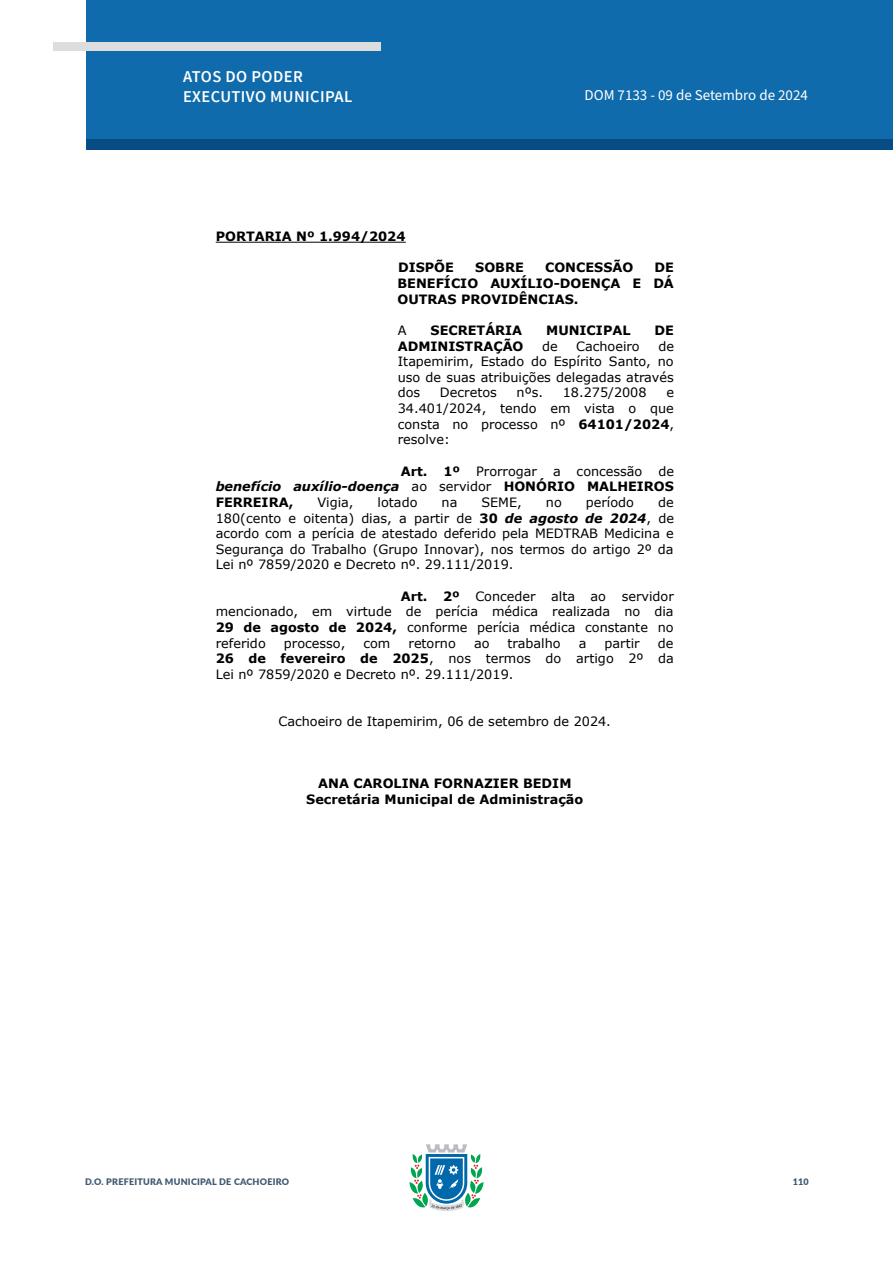
<style>
.page{position:relative;width:893px;height:1263px;background:#fff}
.page>*{position:absolute;margin:0;border:0;box-sizing:border-box;transform-origin:0 0}
.t1{font:600 16.5px/19.8px "Source Sans Pro";letter-spacing:.025em;color:#fff}
.t2{font:15px "Source Sans Pro";color:#fff}
.t3{font:12.9px/15.6px "Verdana";color:#000;text-align:justify}
.t4{font:700 12.9px/15.6px "Verdana";color:#000;text-align:justify}
.t5{font:900 9px "Lato";letter-spacing:.025em;color:#405970}
.s1{font-weight:700}
.s2{font-weight:400}
.s3{font-style:italic}
.s4{font-weight:700;font-style:italic}
</style>
<div class="page">
<svg style="left:409px;top:1144px;width:75px;height:67px"></svg>
<div style="left:86px;top:0;width:807px;height:140px;background:#0f6bab"></div>
<div style="left:87px;top:140px;width:806px;height:10px;background:#084c86"></div>
<div style="left:53px;top:42px;width:328px;height:9px;background:#ddd"></div>
<hr style="left:0;top:0;width:1px;height:140px;background:#0f6bab">
<hr style="left:216px;top:242px;width:190px;height:1px;background:#000">
<p class="t1" style="left:183px;top:67px;width:171px">ATOS DO PODER<br>EXECUTIVO MUNICIPAL</p>
<p class="t2" style="left:584px;top:85px;width:225px">DOM 7133 - 09 de Setembro de 2024</p>
<p class="t4" style="left:216px;top:228px;width:191px">PORTARIA Nº 1.994/2024</p>
<p class="t4" style="left:398px;top:259px;width:57px">DISPÕE</p>
<p class="t4" style="left:475px;top:259px;width:50px">SOBRE</p>
<p class="t4" style="left:545px;top:259px;width:90px">CONCESSÃO</p>
<p class="t4" style="left:397px;top:259px;width:278px;text-indent:257px">DE BENEFÍCIO AUXÍLIO-DOENÇA E DÁ OUTRAS PROVIDÊNCIAS.</p>
<p class="t3" style="left:398px;top:323px;width:10px">A</p>
<p class="t4" style="left:431px;top:322px;width:93px">SECRETÁRIA</p>
<p class="t4" style="left:546px;top:322px;width:86px">MUNICIPAL</p>
<p class="t4" style="left:654px;top:322px;width:21px">DE</p>
<p class="t4" style="left:398px;top:338px;width:127px">ADMINISTRAÇÃO</p>
<p class="t3" style="left:542px;top:339px;width:17px">de</p>
<p class="t3" style="left:576px;top:339px;width:65px">Cachoeiro</p>
<p class="t3" style="left:398px;top:339px;width:278px;text-indent:261px">de Itapemirim, Estado do Espírito Santo, no uso de suas atribuições delegadas através dos</p>
<p class="t3" style="left:440px;top:386px;width:58px">Decretos</p>
<p class="t3" style="left:517px;top:386px;width:28px">nºs.</p>
<p class="t3" style="left:563px;top:386px;width:85px">18.275/2008</p>
<p class="t3" style="left:398px;top:386px;width:278px;text-indent:268px">e 34.401/2024, tendo em vista o que consta no processo nº <span class="s1">64101/2024</span>, resolve:</p>
<p class="t4" style="left:216px;top:463px;width:460px;text-indent:185px">Art. 1º <span class="s2">Prorrogar a concessão de </span><span class="s3">benefício auxílio-doença</span> <span class="s2">ao servidor</span> HONÓRIO MALHEIROS FERREIRA,</p>
<p class="t3" style="left:317px;top:495px;width:38px">Vigia,</p>
<p class="t3" style="left:378px;top:495px;width:41px">lotado</p>
<p class="t3" style="left:442px;top:495px;width:17px">na</p>
<p class="t3" style="left:481px;top:495px;width:42px">SEME,</p>
<p class="t3" style="left:546px;top:495px;width:17px">no</p>
<p class="t3" style="left:586px;top:495px;width:50px">período</p>
<p class="t3" style="left:216px;top:495px;width:460px;text-indent:442px">de 180(cento e oitenta) dias, a partir de <span class="s1">30</span> <span class="s4">de agosto de 2024</span>, de acordo com a perícia de atestado deferido pela MEDTRAB Medicina e Segurança do Trabalho (Grupo Innovar), nos termos do artigo 2º da Lei nº 7859/2020 e Decreto nº. 29.111/2019.</p>
<p class="t3" style="left:216px;top:589px;width:460px;text-indent:185px"><span class="s1">Art. 2º</span> Conceder alta ao servidor mencionado, em virtude de perícia médica realizada no dia <span class="s1">29 de agosto de 2024,</span> conforme perícia médica constante no referido</p>
<p class="t3" style="left:216px;top:636px;width:460px;text-indent:442px">de <span class="s1">26 de fevereiro de 2025</span>, nos termos do artigo 2º da Lei nº 7859/2020 e Decreto nº. 29.111/2019.</p>
<p class="t3" style="left:278px;top:714px;width:334px">Cachoeiro de Itapemirim, 06 de setembro de 2024.</p>
<p class="t3" style="left:284px;top:636px;width:63px">processo,</p>
<p class="t3" style="left:363px;top:636px;width:29px">com</p>
<p class="t3" style="left:409px;top:636px;width:49px">retorno</p>
<p class="t3" style="left:474px;top:636px;width:17px">ao</p>
<p class="t3" style="left:508px;top:636px;width:55px">trabalho</p>
<p class="t3" style="left:579px;top:636px;width:9px">a</p>
<p class="t3" style="left:605px;top:636px;width:37px">partir</p>
<p class="t4" style="left:306px;top:775px;width:279px;text-align:center">ANA CAROLINA FORNAZIER BEDIM<br>Secretária Municipal de Administração</p>
<p class="t5" style="left:85px;top:1175px;width:206px">D.O. PREFEITURA MUNICIPAL DE CACHOEIRO</p>
<p class="t5" style="left:793px;top:1175px;width:18px">110</p>
</div>
